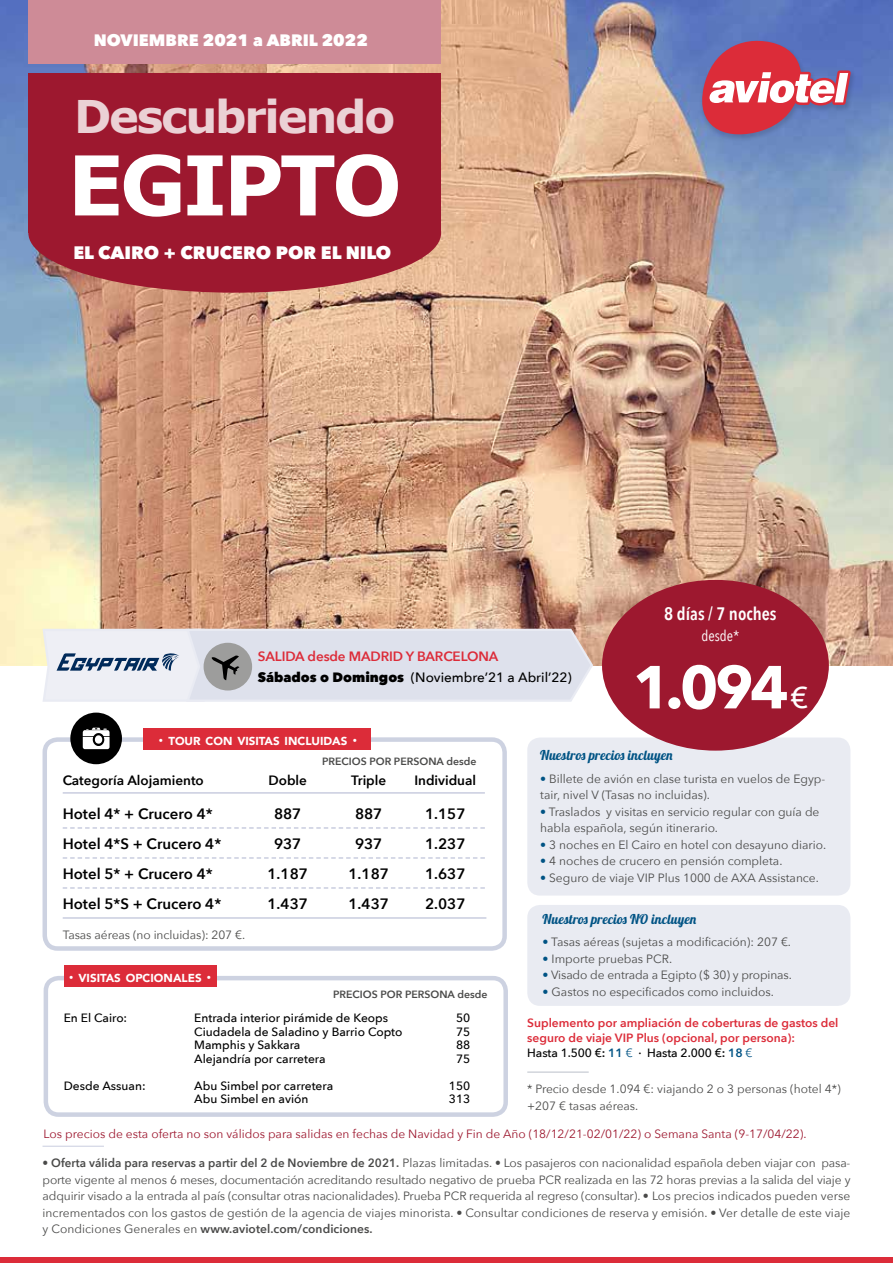
<style>
.page{position:relative;width:893px;height:1263px;background:#fff}
.page>*{position:absolute;margin:0;border:0;box-sizing:border-box;transform-origin:0 0}
.t1{font:700 82.5px "Verdana";letter-spacing:-.05em;color:#fff}
.t2{font:700 60px "Avenir Next";color:#fff}
.t3{font:700 45px "Verdana";letter-spacing:-.05em;color:#ebd1d5}
.t4{font:800 18px "Avenir Next";color:#fff}
.t5{font:600 18px "Avenir Next Condensed";color:#fff}
.t6{font:800 16.5px "Avenir Next";color:#fff}
.t7{font:600 15px "Avenir Next";color:#000}
.t8{font:15px "Avenir Next Condensed";color:#fff}
.t9{font:600 13.5px/21px "Avenir Next";letter-spacing:-.01em;color:#dc2c39}
.t10{font:13.5px "Lobster 1.4";letter-spacing:.01em;color:#005384}
.t11{font:600 13.5px "Avenir Next";color:#000}
.t12{font:12px/16.5px "Avenir Next";color:#4a4a49}
.t13{font:500 12px "Avenir Next";color:#000}
.t14{font:600 12px/15px "Avenir Next";color:#dc2c39}
.t15{font:12px "Avenir Next";color:#9d182f}
.t16{font:900 11.55px "Avenir";color:#fff}
.t17{font:600 10.5px "Avenir Next";color:#4a4a49}
.s1{font-weight:800;color:#000}
.s2{font-weight:500;color:#000}
.s3{font-size:16.5px}
.s4{font-weight:500;font-size:30px}
.s5{color:#005384}
.s6{color:#000}
.s7{font-weight:400;color:#005384}
.s8{font-weight:600}
</style>
<div class="page">
<img style="left:0;top:0;width:893px;height:665px">
<hr style="left:527px;top:1072px;width:62px;height:1px;background:#bac0c9">
<div style="left:699px;top:39px;width:158px;height:103px;background:#000;opacity:.14"></div>
<svg style="left:695px;top:36px;width:156px;height:104px;background:#a66d91"></svg>
<hr style="left:43px;top:1146px;width:61px;height:1px;background:#c9cddf">
<div style="left:527px;top:905px;width:323px;height:101px;background:#e9ebf2;border-radius:13px"></div>
<svg style="left:41px;top:627px;width:553px;height:75px;background:#d9dbe3"></svg>
<div style="left:28px;top:173px;width:413px;height:120px;background:#9d182f;border-radius:50%"></div>
<div style="left:28px;top:74px;width:413px;height:159px;background:#9d182f"></div>
<div style="left:29px;top:0;width:412px;height:63px;background:#ce8b97"></div>
<div style="left:0;top:1258px;width:893px;height:5px;background:#dc2c39"></div>
<div style="left:527px;top:737px;width:323px;height:158px;background:#e9ebf2;border-radius:13px"></div>
<div style="left:43px;top:737px;width:464px;height:214px;border:4px solid #b2bad2;border-radius:13px"></div>
<hr style="left:63px;top:792px;width:422px;height:2px;background:#c9cddf">
<svg style="left:63px;top:827px;width:422px;height:2px"></svg>
<svg style="left:63px;top:857px;width:422px;height:2px"></svg>
<svg style="left:63px;top:887px;width:422px;height:2px"></svg>
<hr style="left:63px;top:917px;width:423px;height:2px;background:#c9cddf">
<div style="left:143px;top:728px;width:227px;height:22px;background:#dc2c39"></div>
<div style="left:70px;top:713px;width:52px;height:51px;background:#000;border-radius:50%"></div>
<svg style="left:83px;top:728px;width:27px;height:21px"></svg>
<div style="left:44px;top:976px;width:464px;height:141px;border:4px solid #b2bad2;border-radius:13px"></div>
<div style="left:64px;top:965px;width:152px;height:22px;background:#dc2c39"></div>
<div style="left:602px;top:580px;width:227px;height:171px;background:#9d182f;border-radius:50%"></div>
<h3 class="t6" style="left:94px;top:30px;width:276px">NOVIEMBRE 2021 a ABRIL 2022</h3>
<h3 class="t3" style="left:74px;top:87px;width:323px">Descubriendo</h3>
<h1 class="t1" style="left:67px;top:132px;width:336px">EGIPTO</h1>
<h3 class="t4" style="left:73px;top:241px;width:319px">EL CAIRO + CRUCERO POR EL NILO</h3>
<p class="t9" style="left:258px;top:645px;width:315px">SALIDA desde MADRID Y BARCELONA<br><span class="s1">Sábados o Domingos</span> <span class="s2">(Noviembre’21 a Abril’22)</span></p>
<p class="t16" style="left:159px;top:731px;width:200px"><span class="s3">·</span> TOUR CON VISITAS INCLUIDAS <span class="s3">·</span></p>
<h3 class="t5" style="left:664px;top:598px;width:114px">8 días / 7 noches</h3>
<p class="t8" style="left:701px;top:623px;width:40px">desde*</p>
<h2 class="t2" style="left:633px;top:635px;width:177px">1.094<span class="s4">€</span></h2>
<p class="t17" style="left:322px;top:753px;width:156px">PRECIOS POR PERSONA desde</p>
<p class="t11" style="left:63px;top:768px;width:143px">Categoría Alojamiento</p>
<p class="t11" style="left:268px;top:768px;width:40px">Doble</p>
<p class="t11" style="left:351px;top:768px;width:36px">Triple</p>
<p class="t11" style="left:414px;top:768px;width:63px">Individual</p>
<p class="t7" style="left:63px;top:801px;width:152px">Hotel 4* + Crucero 4*</p>
<p class="t7" style="left:274px;top:801px;width:29px">887</p>
<p class="t7" style="left:355px;top:801px;width:29px">887</p>
<p class="t7" style="left:425px;top:801px;width:42px">1.157</p>
<p class="t7" style="left:63px;top:831px;width:160px">Hotel 4*S + Crucero 4*</p>
<p class="t7" style="left:274px;top:831px;width:29px">937</p>
<p class="t7" style="left:355px;top:831px;width:29px">937</p>
<p class="t7" style="left:425px;top:831px;width:42px">1.237</p>
<p class="t7" style="left:63px;top:861px;width:152px">Hotel 5* + Crucero 4*</p>
<p class="t7" style="left:267px;top:861px;width:42px">1.187</p>
<p class="t7" style="left:348px;top:861px;width:42px">1.187</p>
<p class="t7" style="left:425px;top:861px;width:42px">1.637</p>
<p class="t7" style="left:63px;top:891px;width:160px">Hotel 5*S + Crucero 4*</p>
<p class="t7" style="left:267px;top:891px;width:42px">1.437</p>
<p class="t7" style="left:348px;top:891px;width:42px">1.437</p>
<p class="t7" style="left:425px;top:891px;width:42px">2.037</p>
<p class="t12" style="left:63px;top:926px;width:184px">Tasas aéreas (no incluidas): 207 €.</p>
<p class="t16" style="left:69px;top:968px;width:144px"><span class="s3">·</span> VISITAS OPCIONALES <span class="s3">·</span></p>
<p class="t13" style="left:64px;top:1008px;width:65px">En El Cairo:</p>
<p class="t13" style="left:194px;top:1008px;width:195px">Entrada interior pirámide de Keops</p>
<p class="t13" style="left:456px;top:1008px;width:16px">50</p>
<p class="t13" style="left:194px;top:1021px;width:210px">Ciudadela de Saladino y Barrio Copto</p>
<p class="t13" style="left:456px;top:1021px;width:16px">75</p>
<p class="t13" style="left:194px;top:1035px;width:108px">Mamphis y Sakkara</p>
<p class="t13" style="left:456px;top:1035px;width:16px">88</p>
<p class="t13" style="left:194px;top:1048px;width:133px">Alejandría por carretera</p>
<p class="t13" style="left:456px;top:1048px;width:16px">75</p>
<p class="t13" style="left:64px;top:1075px;width:83px">Desde Assuan:</p>
<p class="t13" style="left:194px;top:1075px;width:140px">Abu Simbel por carretera</p>
<p class="t13" style="left:449px;top:1075px;width:23px">150</p>
<p class="t13" style="left:194px;top:1089px;width:116px">Abu Simbel en avión</p>
<p class="t13" style="left:449px;top:1089px;width:23px">313</p>
<p class="t17" style="left:333px;top:985px;width:156px">PRECIOS POR PERSONA desde</p>
<p class="t10" style="left:540px;top:746px;width:134px">Nuestros precios incluyen</p>
<p class="t12" style="left:540px;top:770px;width:287px"><span class="s5">•</span> Billete de avión en clase turista en vuelos de Egyp&shy;tair, nivel V (Tasas no incluidas).</p>
<p class="t12" style="left:540px;top:803px;width:281px"><span class="s5">•</span> Traslados y visitas en servicio regular con guía de habla española, según itinerario.</p>
<p class="t12" style="left:540px;top:836px;width:287px"><span class="s5">•</span> 3 noches en El Cairo en hotel con desayuno diario.</p>
<p class="t12" style="left:540px;top:852px;width:244px"><span class="s5">•</span> 4 noches de crucero en pensión completa.</p>
<p class="t12" style="left:540px;top:869px;width:280px"><span class="s5">•</span> Seguro de viaje VIP Plus 1000 de AXA Assistance.</p>
<p class="t10" style="left:543px;top:910px;width:155px">Nuestros precios NO incluyen</p>
<p class="t12" style="left:543px;top:933px;width:250px"><span class="s5">•</span> Tasas aéreas (sujetas a modificación): 207 €.</p>
<p class="t12" style="left:543px;top:950px;width:131px"><span class="s5">•</span> Importe pruebas PCR.</p>
<p class="t12" style="left:543px;top:966px;width:251px"><span class="s5">•</span> Visado de entrada a Egipto ($ 30) y propinas.</p>
<p class="t12" style="left:543px;top:983px;width:233px"><span class="s5">•</span> Gastos no especificados como incluidos.</p>
<p class="t14" style="left:527px;top:1015px;width:313px">Suplemento por ampliación de coberturas de gastos del seguro de viaje VIP Plus (opcional, por persona):<br><span class="s2">Hasta 1.500 €</span><span class="s6">:</span> <span class="s5">11</span> <span class="s7">€</span> <span class="s2">· Hasta 2.000 €</span><span class="s6">:</span> <span class="s5">18</span> <span class="s7">€</span></p>
<p class="t12" style="left:527px;top:1080px;width:315px">* Precio desde 1.094 €: viajando 2 o 3 personas (hotel 4*) +207 € tasas aéreas.</p>
<p class="t15" style="left:44px;top:1124px;width:764px">Los precios de esta oferta no son válidos para salidas en fechas de Navidad y Fin de Año (18/12/21-02/01/22) o Semana Santa (9-17/04/22).</p>
<p class="t12" style="left:43px;top:1154px;width:809px;text-align:justify"><span class="s8">• Oferta válida para reservas a partir del 2 de Noviembre de 2021.</span> Plazas limitadas. • Los pasajeros con nacionalidad española deben viajar con pasa&shy;porte vigente al menos 6 meses, documentación acreditando resultado negativo de prueba PCR realizada en las 72 horas previas a la salida del viaje y adquirir visado a la entrada al país (consultar otras nacionalidades). Prueba PCR requerida al regreso (consultar). • Los precios indicados pueden verse incrementados con los gastos de gestión de la agencia de viajes minorista. • Consultar condiciones de reserva y emisión. • Ver detalle de este viaje y Condiciones Generales en <span class="s8">www.aviotel.com/condiciones.</span></p>
</div>
